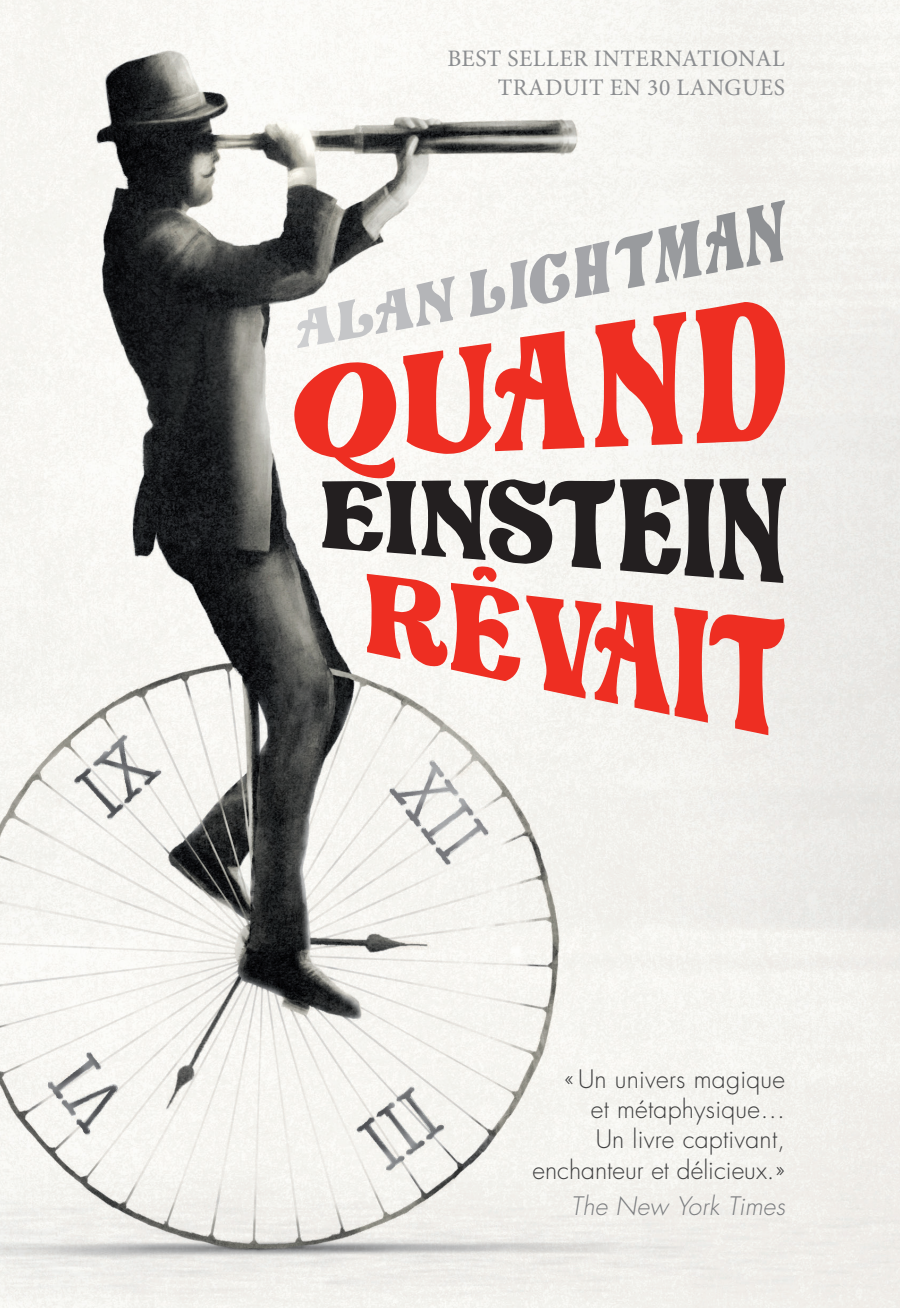
<style>
.page{position:relative;width:900px;height:1308px;background:#fff}
.page>*{position:absolute;margin:0;border:0;box-sizing:border-box;transform-origin:0 0}
.t1{font:300 24.75px/30.4px "Futura Std";letter-spacing:.01em;color:#3e3e3f;text-align:right}
.t2{font:italic 300 24.75px "Futura Std";letter-spacing:.01em;color:#7a7c7f}
.t3{font:23.62px/29.2px "Minion Pro";letter-spacing:.02em;color:#8b8d90;text-align:right}
</style>
<div class="page">
<img style="left:0;top:0;width:899px;height:1307px">
<svg style="left:294px;top:200px;width:491px;height:535px"></svg>
<p class="t3" style="left:447px;top:44px;width:339px">BEST SELLER INTERNATIONAL<br>TRADUIT EN 30 LANGUES</p>
<p class="t1" style="left:532px;top:1064px;width:254px">«Un univers magique<br>et métaphysique…<br>Un livre captivant, enchanteur et délicieux.»</p>
<p class="t2" style="left:571px;top:1191px;width:215px">The New York Times</p>
</div>
